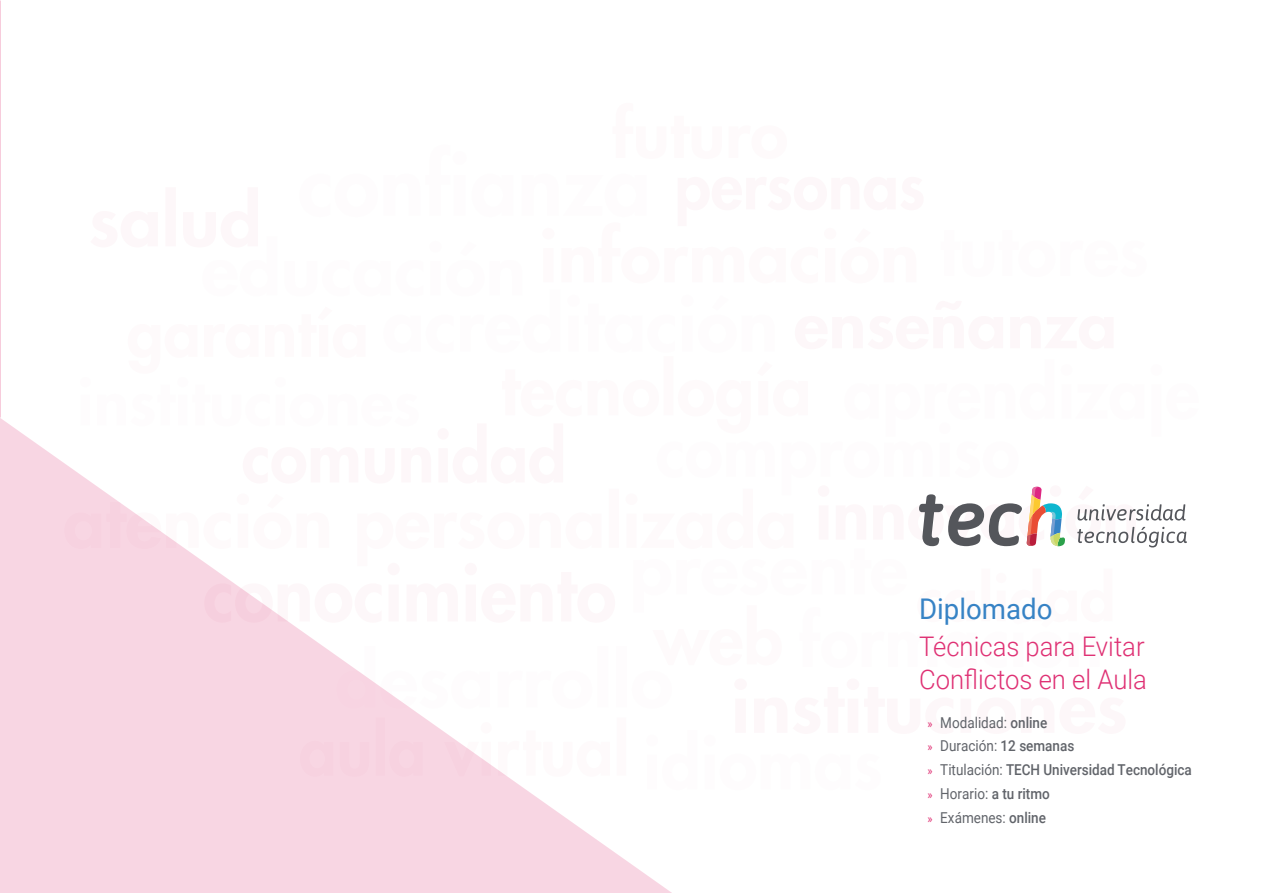
<style>
.page{position:relative;width:1263px;height:893px;background:#fff}
.page>*{position:absolute;margin:0;border:0;box-sizing:border-box;transform-origin:0 0}
.t1{font:28.5px "Roboto";color:#3783c5}
.t2{font:300 27px/33px "Roboto";color:#df3174;scale:.95 1}
.t3{font:500 15px/23.7px "Roboto";color:#61646a;scale:.9 1}
.s1{font-weight:400;font-size:12px;color:#df3174}
.s2{font-weight:400}
</style>
<div class="page">
<svg style="left:0;top:418px;width:672px;height:475px;background:#f8d9e5"></svg>
<svg style="left:64px;top:418px;width:1123px;height:372px"></svg>
<h1 class="t1" style="left:919px;top:589px;width:135px">Diplomado</h1>
<h2 class="t2" style="left:919px;top:629px;width:241px">Técnicas para Evitar<br>Conflictos en el Aula</h2>
<p class="t3" style="left:927px;top:710px;width:295px"><span class="s1">»</span> <span class="s2">Modalidad:</span> online<br><span class="s1">»</span> <span class="s2">Duración:</span> 12 semanas<br><span class="s1">»</span> <span class="s2">Titulación:</span> TECH Universidad Tecnológica <span class="s1">»</span> <span class="s2">Horario:</span> a tu ritmo<br><span class="s1">»</span> <span class="s2">Exámenes:</span> online</p>
</div>
